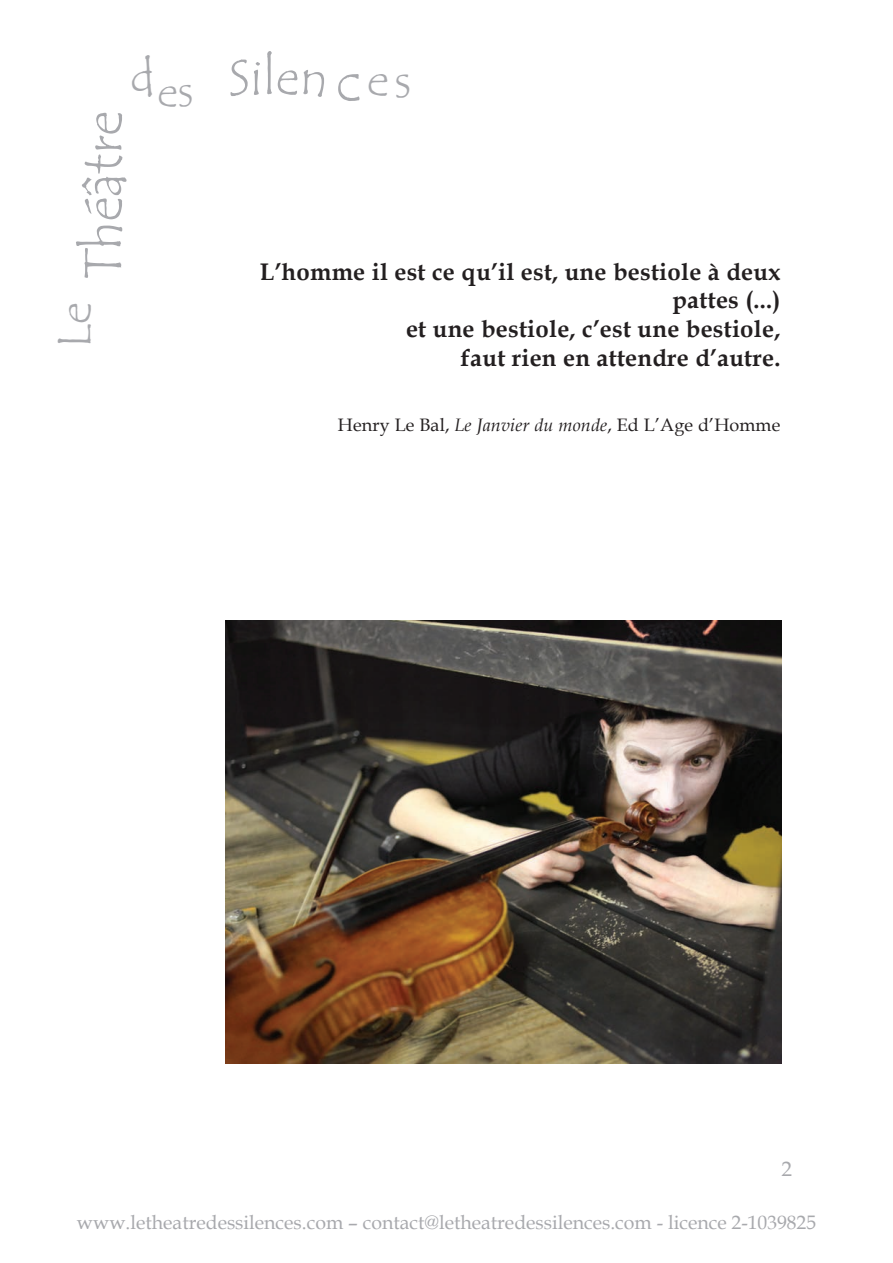
<style>
.page{position:relative;width:893px;height:1263px;background:#fff}
.page>*{position:absolute;margin:0;border:0;box-sizing:border-box;transform-origin:0 0}
.t1{font:54px "Tempus Sans ITC";color:#a8a9ad}
.t2{font:51px "Tempus Sans ITC";color:#a8a9ad}
.t3{font:48px "Tempus Sans ITC";color:#a8a9ad}
.t4{font:700 24px/28.8px "Book Antiqua";letter-spacing:.01em;color:#231f20;text-align:right}
.t5{font:21px "Book Antiqua";color:#a8a9ad}
.t6{font:19.5px "Book Antiqua";color:#a8a9ad}
.t7{font:18px "Book Antiqua";letter-spacing:.01em;color:#231f20}
.s1{font-size:48px}
.s2{font-size:58.5px}
.s3{font-style:italic}
</style>
<div class="page">
<img style="left:226px;top:621px;width:555px;height:442px">
<h2 class="t2" style="left:131px;top:45px;width:282px"><span class="s1">d</span><sub>es</sub> Silen <span class="s2">c</span> <span class="s1">es</span></h2>
<h1 class="t1" style="left:69px;top:280px;width:170px;rotate:-90deg">Théâtre</h1>
<h3 class="t3" style="left:44px;top:348px;width:47px;rotate:-90deg">Le</h3>
<p class="t4" style="left:260px;top:257px;width:522px">L’homme il est ce qu’il est, une bestiole à deux pattes (...)<br>et une bestiole, c’est une bestiole,<br>faut rien en attendre d’autre.</p>
<p class="t7" style="left:338px;top:412px;width:444px">Henry Le Bal, <span class="s3">Le Janvier du monde</span>, Ed L’Age d’Homme</p>
<p class="t5" style="left:781px;top:1154px;width:12px">2</p>
<p class="t6" style="left:77px;top:1208px;width:741px">www.letheatredessilences.com – contact@letheatredessilences.com - licence 2-1039825</p>
</div>
